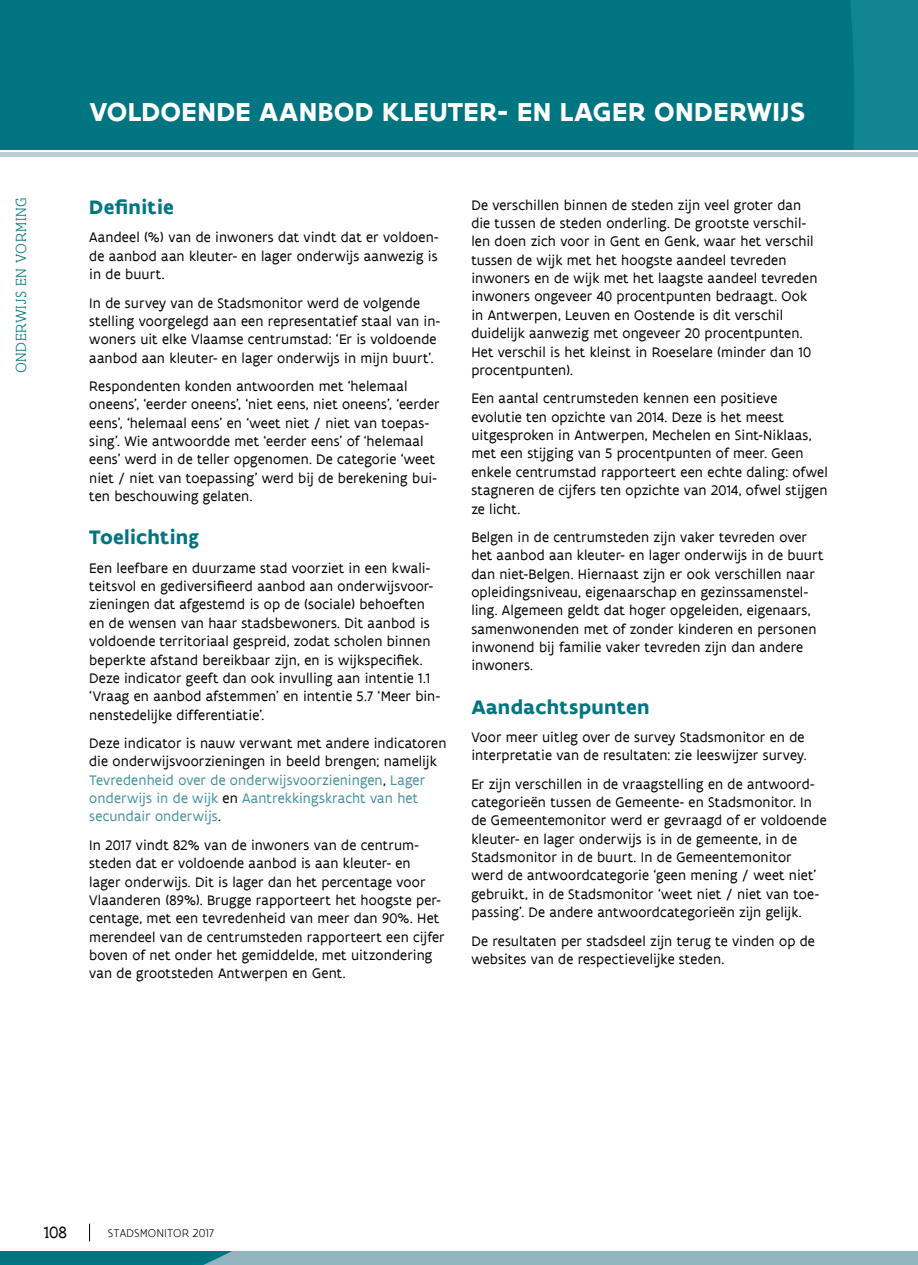
<style>
.page{position:relative;width:918px;height:1265px;background:#fff}
.page>*{position:absolute;margin:0;border:0;box-sizing:border-box;transform-origin:0 0}
.titel_indicator{font:700 28px "Flanders Art Sans";letter-spacing:.01em;color:#fff}
.titeltje{font:700 21px "Flanders Art Sans";letter-spacing:.015em;color:#007582}
.t1{font:17.5px "Flanders Art Serif";color:#000}
.t2{font:300 15.75px "Flanders Art Serif";letter-spacing:.045em;color:#007582}
.body_tekst{font:14.88px/18.4px "Flanders Art Sans";letter-spacing:.01em;color:#000}
.body_tekst-2{font:14.88px/18.4px "Flanders Art Sans";letter-spacing:.01em;color:#43919d}
.t3{font:300 12.25px "Flanders Art Sans";color:#000}
.s1{color:#000}
</style>
<div class="page">
<div style="left:0;top:0;width:918px;height:149px;background:#007582"></div>
<div style="left:0;top:152px;width:918px;height:5px;background:#b9ced5"></div>
<svg style="left:89px;top:1224px;width:1px;height:17px"></svg>
<svg style="left:0;top:1251px;width:918px;height:14px;background:#6da5af"></svg>
<p class="t2" style="left:12px;top:373px;width:178px;rotate:-90deg">ONDERWIJS EN VORMING</p>
<p class="titel_indicator" style="left:89px;top:94px;width:717px">VOLDOENDE AANBOD KLEUTER- EN LAGER ONDERWIJS</p>
<p class="titeltje" style="left:89px;top:194px;width:86px">Definitie</p>
<p class="body_tekst" style="left:89px;top:229px;width:351px;text-align:justify">Aandeel (%) van de inwoners dat vindt dat er voldoen&shy;de aanbod aan kleuter- en lager onderwijs aanwezig is in de buurt.</p>
<p class="body_tekst" style="left:89px;top:294px;width:352px">In de survey van de Stadsmonitor werd de volgende stelling voorgelegd aan een representatief staal van in&shy;woners uit elke Vlaamse centrumstad: ‘Er is voldoende aanbod aan kleuter- en lager onderwijs in mijn buurt’.</p>
<p class="body_tekst" style="left:89px;top:377px;width:352px">Respondenten konden antwoorden met ‘helemaal oneens’, ‘eerder oneens’, ‘niet eens, niet oneens’, ‘eerder eens’, ‘helemaal eens’ en ‘weet niet / niet van toepas&shy;sing’. Wie antwoordde met ‘eerder eens’ of ‘helemaal eens’ werd in de teller opgenomen. De categorie ‘weet niet / niet van toepassing’ werd bij de berekening bui&shy;ten beschouwing gelaten.</p>
<p class="titeltje" style="left:89px;top:524px;width:111px">Toelichting</p>
<p class="body_tekst" style="left:89px;top:559px;width:352px">Een leefbare en duurzame stad voorziet in een kwali&shy;teitsvol en gediversifieerd aanbod aan onderwijsvoor&shy;zieningen dat afgestemd is op de (sociale) behoeften en de wensen van haar stadsbewoners. Dit aanbod is voldoende territoriaal gespreid, zodat scholen binnen beperkte afstand bereikbaar zijn, en is wijkspecifiek.<br>Deze indicator geeft dan ook invulling aan intentie 1.1 ‘Vraag en aanbod afstemmen’ en intentie 5.7 ‘Meer bin&shy;nenstedelijke differentiatie’.</p>
<p class="body_tekst-2" style="left:89px;top:734px;width:359px"><span class="s1">Deze indicator is nauw verwant met andere indicatoren die onderwijsvoorzieningen in beeld brengen; namelijk </span>Tevredenheid over de onderwijsvoorzieningen<span class="s1">,</span> Lager onderwijs in de wijk <span class="s1">en</span> Aantrekkingskracht van het secundair onderwijs<span class="s1">.</span></p>
<p class="body_tekst" style="left:89px;top:836px;width:357px">In 2017 vindt 82% van de inwoners van de centrum&shy;steden dat er voldoende aanbod is aan kleuter- en lager onderwijs. Dit is lager dan het percentage voor Vlaanderen (89%). Brugge rapporteert het hoogste per&shy;centage, met een tevredenheid van meer dan 90%. Het merendeel van de centrumsteden rapporteert een cijfer boven of net onder het gemiddelde, met uitzondering van de grootsteden Antwerpen en Gent.</p>
<p class="body_tekst" style="left:471px;top:196px;width:347px">De verschillen binnen de steden zijn veel groter dan die tussen de steden onderling. De grootste verschil&shy;len doen zich voor in Gent en Genk, waar het verschil tussen de wijk met het hoogste aandeel tevreden inwoners en de wijk met het laagste aandeel tevreden inwoners ongeveer 40 procentpunten bedraagt. Ook in Antwerpen, Leuven en Oostende is dit verschil duidelijk aanwezig met ongeveer 20 procentpunten.<br>Het verschil is het kleinst in Roeselare (minder dan 10 procentpunten).</p>
<p class="body_tekst" style="left:471px;top:389px;width:358px">Een aantal centrumsteden kennen een positieve evolutie ten opzichte van 2014. Deze is het meest uitgesproken in Antwerpen, Mechelen en Sint-Niklaas, met een stijging van 5 procentpunten of meer. Geen enkele centrumstad rapporteert een echte daling: ofwel stagneren de cijfers ten opzichte van 2014, ofwel stijgen ze licht.</p>
<p class="body_tekst" style="left:471px;top:528px;width:353px">Belgen in de centrumsteden zijn vaker tevreden over het aanbod aan kleuter- en lager onderwijs in de buurt dan niet-Belgen. Hiernaast zijn er ook verschillen naar opleidingsniveau, eigenaarschap en gezinssamenstel&shy;ling. Algemeen geldt dat hoger opgeleiden, eigenaars, samenwonenden met of zonder kinderen en personen inwonend bij familie vaker tevreden zijn dan andere inwoners.</p>
<p class="titeltje" style="left:471px;top:693px;width:180px">Aandachtspunten</p>
<p class="body_tekst" style="left:471px;top:728px;width:337px">Voor meer uitleg over de survey Stadsmonitor en de interpretatie van de resultaten: zie leeswijzer survey.</p>
<p class="body_tekst" style="left:471px;top:775px;width:357px">Er zijn verschillen in de vraagstelling en de antwoord&shy;categorieën tussen de Gemeente- en Stadsmonitor. In de Gemeentemonitor werd er gevraagd of er voldoende kleuter- en lager onderwijs is in de gemeente, in de Stadsmonitor in de buurt. In de Gemeentemonitor werd de antwoordcategorie ‘geen mening / weet niet’ gebruikt, in de Stadsmonitor ‘weet niet / niet van toe&shy;passing’. De andere antwoordcategorieën zijn gelijk.</p>
<p class="body_tekst" style="left:471px;top:932px;width:345px">De resultaten per stadsdeel zijn terug te vinden op de websites van de respectievelijke steden.</p>
<p class="t1" style="left:44px;top:1222px;width:25px">108</p>
<p class="t3" style="left:108px;top:1226px;width:108px">STADSMONITOR 2017</p>
</div>
